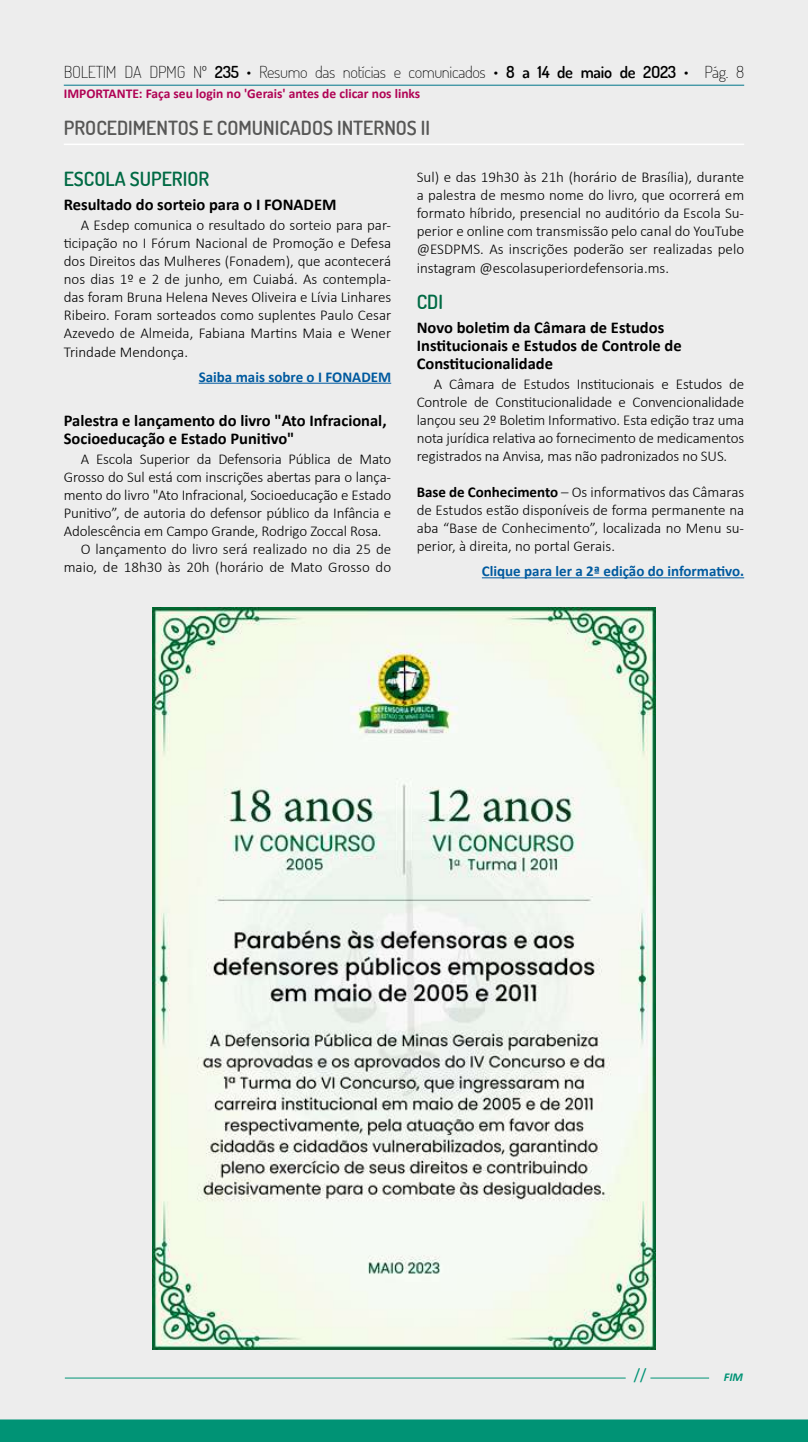
<style>
.page{position:relative;width:808px;height:1442px;background:#fff}
.page>*{position:absolute;margin:0;border:0;box-sizing:border-box;transform-origin:0 0}
.t1{font:600 19.5px "Dosis";color:#575756}
.t2{font:600 19.5px "Dosis";color:#006a44}
.t3{font:700 16.5px/18px "Calibri";color:#000}
.t4{font:200 16.5px "Dosis";letter-spacing:-.02em;color:#000}
.t5{font:600 16.5px "Dosis";letter-spacing:-.02em;color:#000}
.t6{font:16.5px "Calibri";color:#009375}
.t7{font:300 15px/18px "Calibri";letter-spacing:-.01em;color:#000;text-align:justify}
.t8{font:700 15px "Calibri";color:#005a9f}
.t9{font:700 13.5px "Calibri";color:#b00254}
.t10{font:italic 700 12px "Calibri";color:#009375}
.s1{font-weight:600}
.s2{font-weight:700}
</style>
<div class="page">
<div style="left:0;top:0;width:808px;height:1419px;background:#ededed"></div>
<div style="left:0;top:1419px;width:808px;height:22px;background:#009375"></div>
<hr style="left:64px;top:85px;width:680px;height:1px;background:#00768a">
<hr style="left:65px;top:1377px;width:561px;height:1px;background:#009375">
<hr style="left:650px;top:1377px;width:59px;height:1px;background:#009375">
<hr style="left:64px;top:144px;width:680px;height:1px;background:#fff">
<hr style="left:199px;top:383px;width:192px;height:1px;background:#005a9f">
<hr style="left:482px;top:577px;width:262px;height:1px;background:#005a9f">
<img style="left:152px;top:607px;width:504px;height:742px">
<p class="t4" style="left:64px;top:61px;width:189px">BOLETIM DA DPMG Nº <span class="s1">235</span> •</p>
<p class="t4" style="left:259px;top:61px;width:241px">Resumo das notícias e comunicados •</p>
<p class="t5" style="left:506px;top:61px;width:172px">8 a 14 de maio de 2O23</p>
<p class="t4" style="left:684px;top:61px;width:62px">• Pág. 8</p>
<h1 class="t1" style="left:64px;top:115px;width:368px">PROCEDIMENTOS E COMUNICADOS INTERNOS II</h1>
<p class="t9" style="left:64px;top:84px;width:358px">IMPORTANTE: Faça seu login no 'Gerais' antes de clicar nos links</p>
<h1 class="t2" style="left:64px;top:166px;width:147px">ESCOLA SUPERIOR</h1>
<p class="t3" style="left:64px;top:196px;width:274px">Resultado do sorteio para o I FONADEM</p>
<p class="t7" style="left:64px;top:216px;width:329px;text-indent:17px">A Esdep comunica o resultado do sorteio para par&shy;ticipação no I Fórum Nacional de Promoção e Defesa dos Direitos das Mulheres (Fonadem), que acontecerá nos dias 1º e 2 de junho, em Cuiabá. As contempla&shy;das foram Bruna Helena Neves Oliveira e Lívia Linhares Ribeiro. Foram sorteados como suplentes Paulo Cesar Azevedo de Almeida, Fabiana Martins Maia e Wener Trindade Mendonça.</p>
<p class="t8" style="left:199px;top:366px;width:194px">Saiba mais sobre o I FONADEM</p>
<p class="t3" style="left:64px;top:411px;width:324px">Palestra e lançamento do livro "Ato Infracional,<br>Socioeducação e Estado Punitivo"</p>
<p class="t7" style="left:81px;top:450px;width:312px">A Escola Superior da Defensoria Pública de Mato</p>
<p class="t7" style="left:64px;top:468px;width:329px">Grosso do Sul está com inscrições abertas para o lança-</p>
<p class="t7" style="left:64px;top:486px;width:329px">mento do livro "Ato Infracional, Socioeducação e Estado</p>
<p class="t7" style="left:64px;top:504px;width:329px">Punitivo”, de autoria do defensor público da Infância e</p>
<p class="t7" style="left:64px;top:522px;width:319px">Adolescência em Campo Grande, Rodrigo Zoccal Rosa.</p>
<p class="t7" style="left:81px;top:540px;width:312px">O lançamento do livro será realizado no dia 25 de</p>
<p class="t7" style="left:64px;top:558px;width:329px">maio, de 18h30 às 20h (horário de Mato Grosso do</p>
<p class="t7" style="left:417px;top:168px;width:329px">Sul) e das 19h30 às 21h (horário de Brasília), durante a palestra de mesmo nome do livro, que ocorrerá em formato híbrido, presencial no auditório da Escola Su&shy;perior e online com transmissão pelo canal do YouTube @ESDPMS. As inscrições poderão ser realizadas pelo instagram @escolasuperiordefensoria.ms.</p>
<h1 class="t2" style="left:417px;top:289px;width:28px">CDI</h1>
<p class="t3" style="left:417px;top:318px;width:266px">Novo boletim da Câmara de Estudos<br>Institucionais e Estudos de Controle de<br>Constitucionalidade</p>
<p class="t7" style="left:417px;top:375px;width:329px;text-indent:17px">A Câmara de Estudos Institucionais e Estudos de Controle de Constitucionalidade e Convencionalidade lançou seu 2º Boletim Informativo. Esta edição traz uma nota jurídica relativa ao fornecimento de medicamentos registrados na Anvisa, mas não padronizados no SUS.</p>
<p class="t7" style="left:417px;top:483px;width:329px"><span class="s2">Base de Conhecimento</span> – Os informativos das Câmaras de Estudos estão disponíveis de forma permanente na aba “Base de Conhecimento”, localizada no Menu su&shy;perior, à direita, no portal Gerais.</p>
<p class="t8" style="left:482px;top:560px;width:264px">Clique para ler a 2ª edição do informativo.</p>
<p class="t6" style="left:634px;top:1362px;width:14px">//</p>
<p class="t10" style="left:724px;top:1368px;width:21px">FIM</p>
</div>
